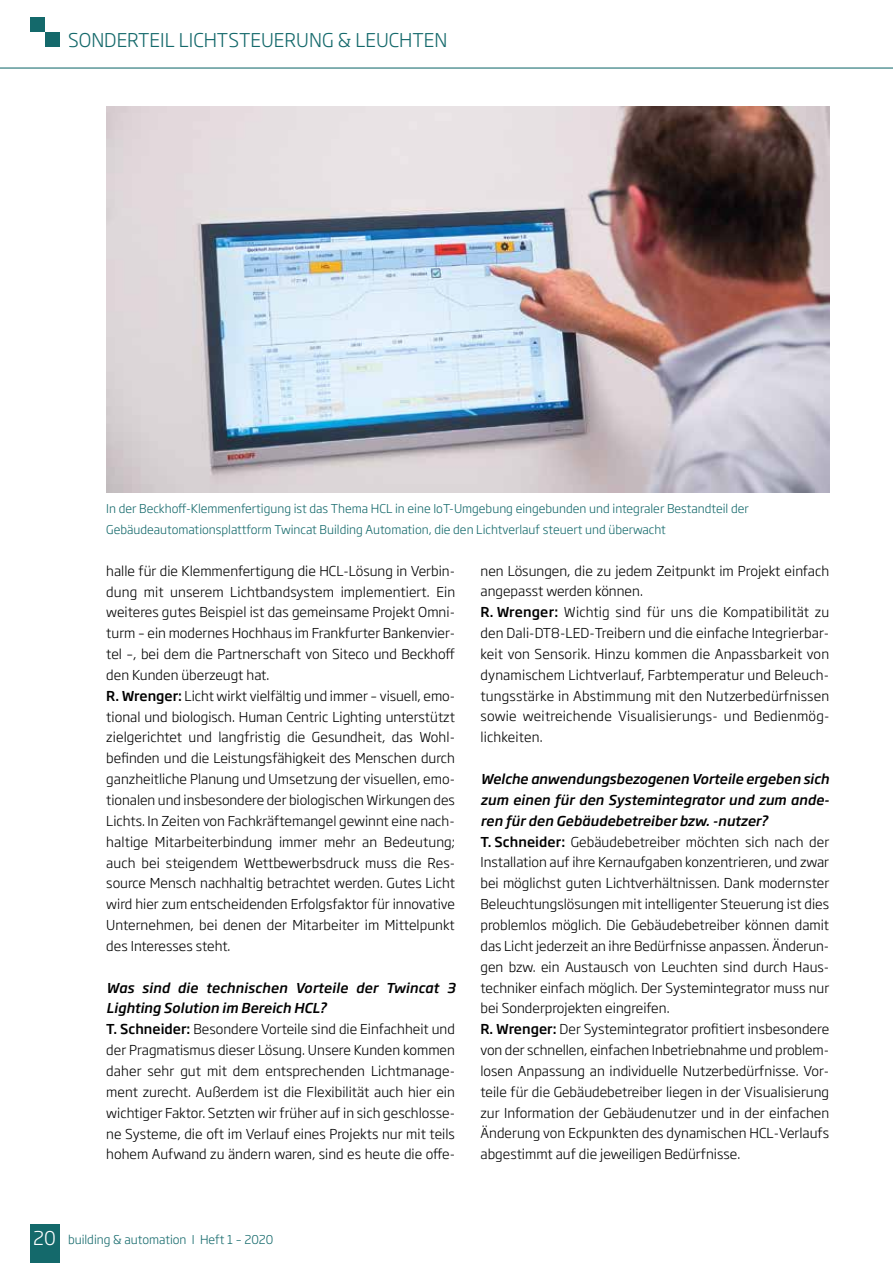
<style>
.page{position:relative;width:893px;height:1263px;background:#fff}
.page>*{position:absolute;margin:0;border:0;box-sizing:border-box;transform-origin:0 0}
.t1{font:300 18.75px "Soho Gothic Pro";color:#14696b}
.t2{font:300 13.5px/20.9px "Soho Gothic Pro";color:#000}
.t3{font:300 12px/20.9px "Soho Gothic Pro";color:#14696b}
.s1{font-weight:500}
.s2{font-weight:500;font-style:italic}
.s3{font-size:18.75px;color:#fff}
</style>
<div class="page">
<div style="left:30px;top:17px;width:15px;height:15px;background:#14696b"></div>
<div style="left:45px;top:32px;width:15px;height:15px;background:#14696b"></div>
<hr style="left:0;top:68px;width:893px;height:1px;background:#14696b">
<div style="left:30px;top:1225px;width:30px;height:38px;background:#14696b"></div>
<img style="left:106px;top:106px;width:723px;height:386px">
<h1 class="t1" style="left:68px;top:25px;width:381px">SONDERTEIL LICHTSTEUERUNG &amp; LEUCHTEN</h1>
<p class="t3" style="left:106px;top:498px;width:644px">In der Beckhoff-Klemmenfertigung ist das Thema HCL in eine IoT-Umgebung eingebunden und integraler Bestandteil der<br>Gebäudeautomationsplattform Twincat Building Automation, die den Lichtverlauf steuert und überwacht</p>
<p class="t2" style="left:106px;top:559px;width:350px">halle für die Klemmenfertigung die HCL-Lösung in Verbin&shy;dung mit unserem Lichtbandsystem implementiert. Ein weiteres gutes Beispiel ist das gemeinsame Projekt Omni&shy;turm – ein modernes Hochhaus im Frankfurter Bankenvier&shy;tel –, bei dem die Partnerschaft von Siteco und Beckhoff den Kunden überzeugt hat.<br><span class="s1">R. Wrenger:</span> Licht wirkt vielfältig und immer – visuell, emo&shy;tional und biologisch. Human Centric Lighting unterstützt zielgerichtet und langfristig die Gesundheit, das Wohl&shy;befinden und die Leistungsfähigkeit des Menschen durch ganzheitliche Planung und Umsetzung der visuellen, emo&shy;tionalen und insbesondere der biologischen Wirkungen des Lichts. In Zeiten von Fachkräftemangel gewinnt eine nach&shy;haltige Mitarbeiterbindung immer mehr an Bedeutung; auch bei steigendem Wettbewerbsdruck muss die Res&shy;source Mensch nachhaltig betrachtet werden. Gutes Licht wird hier zum entscheidenden Erfolgsfaktor für innovative Unternehmen, bei denen der Mitarbeiter im Mittelpunkt des Interesses steht.</p>
<p class="t2" style="left:106px;top:976px;width:350px"><span class="s2">Was sind die technischen Vorteile der Twincat 3<br>Lighting Solution im Bereich HCL?<br></span><span class="s1">T. Schneider:</span> Besondere Vorteile sind die Einfachheit und der Pragmatismus dieser Lösung. Unsere Kunden kommen daher sehr gut mit dem entsprechenden Lichtmanage&shy;ment zurecht. Außerdem ist die Flexibilität auch hier ein wichtiger Faktor. Setzten wir früher auf in sich geschlosse&shy;ne Systeme, die oft im Verlauf eines Projekts nur mit teils hohem Aufwand zu ändern waren, sind es heute die offe-</p>
<p class="t2" style="left:480px;top:559px;width:350px">nen Lösungen, die zu jedem Zeitpunkt im Projekt einfach angepasst werden können.<br><span class="s1">R. Wrenger:</span> Wichtig sind für uns die Kompatibilität zu den Dali-DT8-LED-Treibern und die einfache Integrierbar&shy;keit von Sensorik. Hinzu kommen die Anpassbarkeit von dynamischem Lichtverlauf, Farbtemperatur und Beleuch&shy;tungsstärke in Abstimmung mit den Nutzerbedürfnissen sowie weitreichende Visualisierungs- und Bedienmög&shy;lichkeiten.</p>
<p class="t2" style="left:480px;top:768px;width:350px"><span class="s2">Welche anwendungsbezogenen Vorteile ergeben sich zum einen für den Systemintegrator und zum ande&shy;ren für den Gebäudebetreiber bzw. -nutzer?<br></span><span class="s1">T. Schneider:</span> Gebäudebetreiber möchten sich nach der Installation auf ihre Kernaufgaben konzentrieren, und zwar bei möglichst guten Lichtverhältnissen. Dank modernster Beleuchtungslösungen mit intelligenter Steuerung ist dies problemlos möglich. Die Gebäudebetreiber können damit das Licht jederzeit an ihre Bedürfnisse anpassen. Änderun&shy;gen bzw. ein Austausch von Leuchten sind durch Haus&shy;techniker einfach möglich. Der Systemintegrator muss nur bei Sonderprojekten eingreifen.<br><span class="s1">R. Wrenger:</span> Der Systemintegrator profitiert insbesondere von der schnellen, einfachen Inbetriebnahme und problem&shy;losen Anpassung an individuelle Nutzerbedürfnisse. Vor&shy;teile für die Gebäudebetreiber liegen in der Visualisierung zur Information der Gebäudenutzer und in der einfachen Änderung von Eckpunkten des dynamischen HCL-Verlaufs abgestimmt auf die jeweiligen Bedürfnisse.</p>
<p class="t3" style="left:33px;top:1228px;width:242px"><span class="s3">20</span> building &amp; automation I Heft 1 – 2020</p>
</div>
